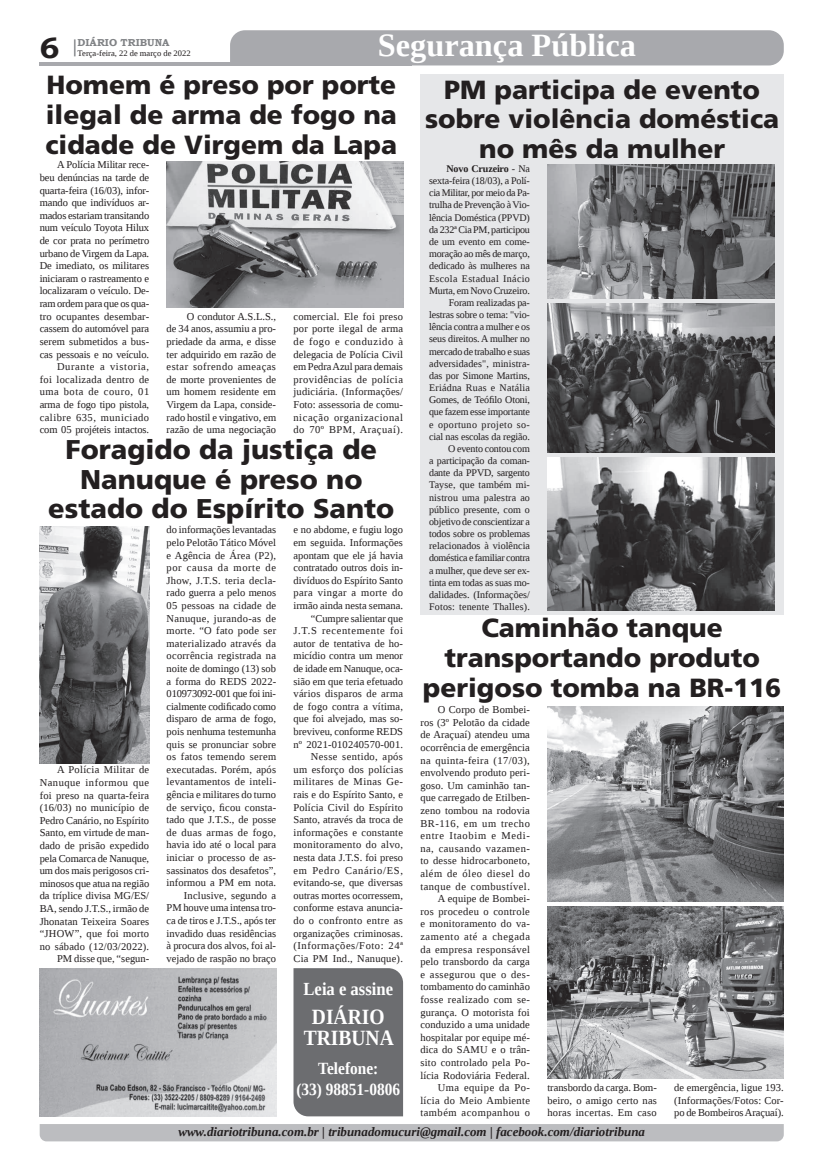
<style>
.page{position:relative;width:821px;height:1166px;background:#fff}
.page>*{position:absolute;margin:0;border:0;box-sizing:border-box;transform-origin:0 0}
.t1{font:700 32.38px "Liberation Serif";color:#fff}
.t2{font:700 29.31px "Bookman Old Style";color:#231f20}
.t3{font:900 27.12px/29.8px "Frutiger LT Std";color:#231f20;text-align:center}
.t4{font:900 26.25px/29.8px "Frutiger LT Std";color:#231f20;text-align:center}
.t5{font:700 21.7px/20.8px "Liberation Serif";color:#fff;text-align:center;scale:.9 1}
.t6{font:700 18.46px "Liberation Serif";color:#fff;scale:.9 1}
.t7{font:700 17.06px/20.5px "Liberation Serif";color:#fff;text-align:center;scale:.9 1}
.t8{font:italic 700 12.95px "Liberation Serif";color:#231f20}
.t9{font:10.5px/12.6px "Liberation Serif";letter-spacing:.01em;color:#231f20;text-align:right}
.t10{font:10.5px/12.6px "Liberation Serif";letter-spacing:-.01em;color:#231f20;text-align:right}
.t11{font:10.15px/12.2px "Liberation Serif";letter-spacing:-.015em;color:#231f20;text-align:right}
.t12{font:700 10.06px "Bookman Old Style";color:#808285}
.t13{font:8.4px "Liberation Serif";color:#231f20}
.s1{font-weight:700}
</style>
<div class="page">
<svg style="left:74px;top:39px;width:2px;height:17px"></svg>
<hr style="left:40px;top:62px;width:372px;height:3px;background:#a8a9ad">
<div style="left:230px;top:30px;width:554px;height:35px;background:#a8a9ad"></div>
<div style="left:40px;top:1124px;width:744px;height:17px;background:#bcbdc0"></div>
<div style="left:420px;top:74px;width:364px;height:540px;background:#e6e7e9"></div>
<img style="left:40px;top:968px;width:236px;height:148px">
<img style="left:547px;top:165px;width:227px;height:134px">
<img style="left:547px;top:303px;width:227px;height:149px">
<img style="left:547px;top:458px;width:227px;height:152px">
<img style="left:547px;top:706px;width:237px;height:195px">
<img style="left:547px;top:907px;width:237px;height:172px">
<img style="left:167px;top:161px;width:236px;height:147px">
<img style="left:40px;top:526px;width:109px;height:238px">
<div style="left:294px;top:968px;width:109px;height:148px;background:#6c6d70"></div>
<h1 class="t1" style="left:378px;top:24px;width:260px">Segurança Pública</h1>
<h3 class="t4" style="left:45px;top:70px;width:353px;text-align:justify">Homem é preso por porte ilegal de arma de fogo na cidade de Virgem da Lapa</h3>
<p class="t12" style="left:78px;top:35px;width:93px">DIÁRIO TRIBUNA</p>
<h2 class="t2" style="left:40px;top:27px;width:21px">6</h2>
<p class="t13" style="left:78px;top:48px;width:115px">Terça-feira, 22 de março de 2022</p>
<h3 class="t4" style="left:425px;top:74px;width:356px">PM participa de evento sobre violência doméstica no mês da mulher</h3>
<p class="t11" style="left:429px;top:162px;width:102px"><span class="s1">Novo Cruzeiro</span> - Na sexta-feira (18/03), a Polí&shy;cia Militar, por meio da Pa&shy;trulha de Prevenção à Vio&shy;lência Doméstica (PPVD) da 232ª Cia PM, participou de um evento em come&shy;moração ao mês de março, dedicado às mulheres na<br>Escola Estadual Inácio<br>Murta, em Novo Cruzeiro.<br>Foram realizadas pa&shy;lestras sobre o tema: "vio&shy;lência contra a mulher e os seus direitos. A mulher no mercado de trabalho e suas adversidades", ministra&shy;das por Simone Martins,<br>Eriádna Ruas e Natália<br>Gomes, de Teófilo Otoni, que fazem esse importante e oportuno projeto so&shy;cial nas escolas da região.<br>O evento contou com<br>a participação da coman&shy;dante da PPVD, sargento<br>Tayse, que também mi&shy;nistrou uma palestra ao público presente, com o objetivo de conscientizar a todos sobre os problemas relacionados à violência doméstica e familiar contra a mulher, que deve ser ex&shy;tinta em todas as suas mo&shy;dalidades. (Informações/<br>Fotos: tenente Thalles).</p>
<p class="t10" style="left:40px;top:159px;width:111px">A Polícia Militar rece&shy;beu denúncias na tarde de quarta-feira (16/03), infor&shy;mando que indivíduos ar&shy;mados estariam transitando num veículo Toyota Hilux de cor prata no perímetro urbano de Virgem da Lapa.<br>De imediato, os militares iniciaram o rastreamento e localizaram o veículo. De&shy;ram ordem para que os qua&shy;tro ocupantes desembar&shy;cassem do automóvel para serem submetidos a bus&shy;cas pessoais e no veículo.<br>Durante a vistoria,<br>foi localizada dentro de uma bota de couro, 01 arma de fogo tipo pistola, calibre 635, municiado com 05 projéteis intactos.</p>
<p class="t9" style="left:167px;top:310px;width:111px;text-align:justify;text-indent:20px">O condutor A.S.L.S., de 34 anos, assumiu a pro&shy;priedade da arma, e disse ter adquirido em razão de estar sofrendo ameaças de morte provenientes de um homem residente em Virgem da Lapa, conside&shy;rado hostil e vingativo, em razão de uma negociação</p>
<p class="t9" style="left:294px;top:310px;width:111px;text-align:justify">comercial. Ele foi preso por porte ilegal de arma de fogo e conduzido à delegacia de Polícia Civil em Pedra Azul para demais providências de polícia judiciária. (Informações/ Foto: assessoria de comu&shy;nicação organizacional do 70º BPM, Araçuaí).</p>
<h3 class="t3" style="left:48px;top:434px;width:348px">Foragido da justiça de<br>Nanuque é preso no estado do Espírito Santo</h3>
<p class="t9" style="left:167px;top:523px;width:111px">do informações levantadas pelo Pelotão Tático Móvel e Agência de Área (P2), por causa da morte de<br>Jhow, J.T.S. teria decla&shy;rado guerra a pelo menos<br>05 pessoas na cidade de<br>Nanuque, jurando-as de morte. “O fato pode ser materializado através da ocorrência registrada na noite de domingo (13) sob a forma do REDS 2022-<br>010973092-001 que foi ini&shy;cialmente codificado como disparo de arma de fogo, pois nenhuma testemunha quis se pronunciar sobre os fatos temendo serem executadas. Porém, após levantamentos de inteli&shy;gência e militares do turno de serviço, ficou consta&shy;tado que J.T.S., de posse de duas armas de fogo, havia ido até o local para iniciar o processo de as&shy;sassinatos dos desafetos”, informou a PM em nota.<br>Inclusive, segundo a<br>PM houve uma intensa tro&shy;ca de tiros e J.T.S., após ter invadido duas residências à procura dos alvos, foi al&shy;vejado de raspão no braço</p>
<p class="t9" style="left:294px;top:523px;width:111px">e no abdome, e fugiu logo em seguida. Informações apontam que ele já havia contratado outros dois in&shy;divíduos do Espírito Santo para vingar a morte do irmão ainda nesta semana. “Cumpre salientar que<br>J.T.S recentemente foi autor de tentativa de ho&shy;micídio contra um menor de idade em Nanuque, oca&shy;sião em que teria efetuado vários disparos de arma de fogo contra a vítima, que foi alvejado, mas so&shy;breviveu, conforme REDS nº 2021-010240570-001.<br>Nesse sentido, após<br>um esforço dos polícias militares de Minas Ge&shy;rais e do Espírito Santo, e<br>Polícia Civil do Espírito<br>Santo, através da troca de informações e constante monitoramento do alvo, nesta data J.T.S. foi preso em Pedro Canário/ES, evitando-se, que diversas outras mortes ocorressem, conforme estava anuncia&shy;do o confronto entre as organizações criminosas. (Informações/Foto: 24ª<br>Cia PM Ind., Nanuque).</p>
<h3 class="t4" style="left:423px;top:613px;width:360px">Caminhão tanque transportando produto perigoso tomba na BR-116</h3>
<p class="t9" style="left:420px;top:703px;width:111px">O Corpo de Bombei-<br>ros (3º Pelotão da cidade de Araçuaí) atendeu uma ocorrência de emergência na quinta-feira (17/03), envolvendo produto peri&shy;goso. Um caminhão tan&shy;que carregado de Etilben&shy;zeno tombou na rodovia<br>BR-116, em um trecho entre Itaobim e Medi&shy;na, causando vazamen&shy;to desse hidrocarboneto, além de óleo diesel do tanque de combustível.<br>A equipe de Bombei-<br>ros procedeu o controle e monitoramento do va&shy;zamento até a chegada da empresa responsável pelo transbordo da carga e assegurou que o des&shy;tombamento do caminhão fosse realizado com se&shy;gurança. O motorista foi conduzido a uma unidade hospitalar por equipe mé&shy;dica do SAMU e o trân&shy;sito controlado pela Po&shy;lícia Rodoviária Federal.<br>Uma equipe da Po&shy;lícia do Meio Ambiente também acompanhou o</p>
<p class="t9" style="left:40px;top:763px;width:111px">A Polícia Militar de<br>Nanuque informou que foi preso na quarta-feira (16/03) no município de<br>Pedro Canário, no Espírito<br>Santo, em virtude de man&shy;dado de prisão expedido pela Comarca de Nanuque, um dos mais perigosos cri&shy;minosos que atua na região da tríplice divisa MG/ES/<br>BA, sendo J.T.S., irmão de<br>Jhonatan Teixeira Soares “JHOW”, que foi morto no sábado (12/03/2022).<br>PM disse que, “segun-</p>
<h3 class="t6" style="left:304px;top:976px;width:101px">Leia e assine</h3>
<h3 class="t5" style="left:304px;top:1006px;width:102px">DIÁRIO<br>TRIBUNA</h3>
<h3 class="t7" style="left:297px;top:1058px;width:117px">Telefone:<br>(33) 98851-0806</h3>
<p class="t9" style="left:547px;top:1081px;width:111px;text-align:justify">transbordo da carga. Bom&shy;beiro, o amigo certo nas horas incertas. Em caso</p>
<p class="t9" style="left:674px;top:1081px;width:111px;text-align:justify">de emergência, ligue 193. (Informações/Fotos: Cor&shy;po de Bombeiros Araçuaí).</p>
<p class="t8" style="left:178px;top:1123px;width:468px">www.diariotribuna.com.br | tribunadomucuri@gmail.com | facebook.com/diariotribuna</p>
</div>
